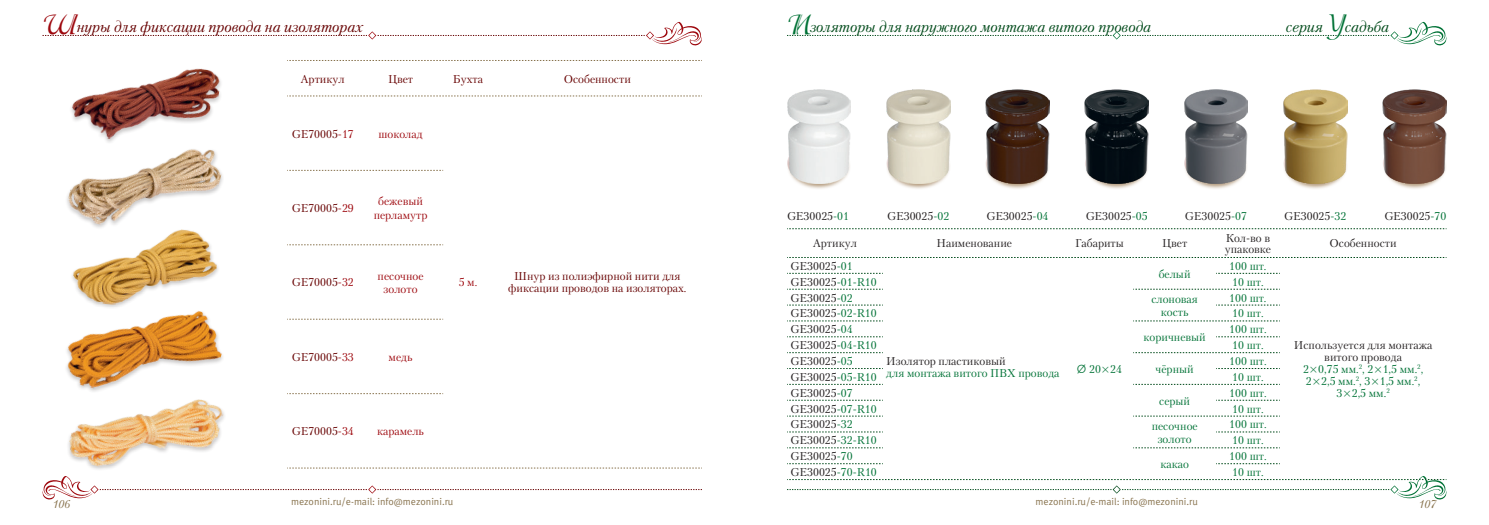
<style>
.page{position:relative;width:1489px;height:525px;background:#fff}
.page>*{position:absolute;margin:0;border:0;box-sizing:border-box;transform-origin:0 0}
.t1{font:italic 15px "Petersburg C";color:#004a1a}
.t2{font:italic 15px "Petersburg C";color:#600}
.t3{font:11.25px/11.9px "Petersburg C";color:#231f20}
.t4{font:11.25px/11.9px "Petersburg C";color:#007236;text-align:center}
.t5{font:11.25px/11.9px "Petersburg C";color:#600;text-align:center}
.t6{font:11.25px/13.5px "Petersburg C";color:#9d070d;text-align:center}
.t7{font:italic 11.25px "Petersburg C";color:#89744f}
.t8{font:10px "Meta Normal Cyr LF";color:#89744f}
.s1{font-family:"PG Isadora Cyr Pro";font-style:normal;font-size:31.25px;color:#9d070d}
.s2{color:#9d070d}
.s3{font-family:"PG Isadora Cyr Pro";font-style:normal;font-size:31.25px;color:#007236}
.s4{color:#007236}
.s5{color:#231f20}
.s6{font-family:"Avant Garde IT Cby BT"}
</style>
<div class="page">
<svg style="left:787px;top:22px;width:659px;height:24px"></svg>
<svg style="left:43px;top:22px;width:659px;height:24px"></svg>
<svg style="left:42px;top:476px;width:660px;height:24px"></svg>
<svg style="left:287px;top:60px;width:415px;height:1px"></svg>
<svg style="left:287px;top:96px;width:415px;height:1px"></svg>
<svg style="left:287px;top:170px;width:156px;height:1px"></svg>
<svg style="left:287px;top:244px;width:156px;height:1px"></svg>
<svg style="left:287px;top:319px;width:156px;height:1px"></svg>
<svg style="left:287px;top:393px;width:156px;height:1px"></svg>
<svg style="left:287px;top:467px;width:415px;height:1px"></svg>
<img style="left:67px;top:149px;width:156px;height:76px">
<img style="left:67px;top:311px;width:156px;height:81px">
<img style="left:72px;top:226px;width:146px;height:81px">
<div style="left:66px;top:398px;width:160px;height:73px;background:#231f20;opacity:.25"></div>
<div style="left:69px;top:67px;width:154px;height:77px;background:#231f20;opacity:.25"></div>
<svg style="left:799px;top:183px;width:40px;height:6px"></svg>
<img style="left:787px;top:90px;width:63px;height:93px">
<svg style="left:898px;top:183px;width:41px;height:6px"></svg>
<img style="left:886px;top:90px;width:64px;height:93px">
<svg style="left:997px;top:183px;width:41px;height:6px"></svg>
<img style="left:985px;top:90px;width:64px;height:93px">
<svg style="left:1097px;top:183px;width:40px;height:6px"></svg>
<img style="left:1084px;top:90px;width:64px;height:93px">
<svg style="left:1196px;top:183px;width:40px;height:6px"></svg>
<img style="left:1184px;top:90px;width:63px;height:93px">
<svg style="left:1295px;top:143px;width:52px;height:46px"></svg>
<img style="left:1283px;top:90px;width:63px;height:93px">
<svg style="left:1395px;top:183px;width:40px;height:6px"></svg>
<img style="left:1382px;top:90px;width:64px;height:93px">
<svg style="left:787px;top:228px;width:659px;height:1px"></svg>
<svg style="left:787px;top:257px;width:659px;height:1px"></svg>
<svg style="left:787px;top:273px;width:96px;height:1px"></svg>
<svg style="left:787px;top:289px;width:96px;height:1px"></svg>
<svg style="left:787px;top:305px;width:96px;height:1px"></svg>
<svg style="left:787px;top:320px;width:96px;height:1px"></svg>
<svg style="left:787px;top:336px;width:96px;height:1px"></svg>
<svg style="left:787px;top:352px;width:96px;height:1px"></svg>
<svg style="left:787px;top:368px;width:96px;height:1px"></svg>
<svg style="left:787px;top:384px;width:96px;height:1px"></svg>
<svg style="left:787px;top:400px;width:96px;height:1px"></svg>
<svg style="left:787px;top:415px;width:96px;height:1px"></svg>
<svg style="left:787px;top:431px;width:96px;height:1px"></svg>
<svg style="left:787px;top:447px;width:96px;height:1px"></svg>
<svg style="left:787px;top:463px;width:96px;height:1px"></svg>
<svg style="left:1216px;top:273px;width:62px;height:1px"></svg>
<svg style="left:1133px;top:289px;width:145px;height:1px"></svg>
<svg style="left:1216px;top:305px;width:62px;height:1px"></svg>
<svg style="left:1133px;top:320px;width:145px;height:1px"></svg>
<svg style="left:1216px;top:336px;width:62px;height:1px"></svg>
<svg style="left:1133px;top:352px;width:145px;height:1px"></svg>
<svg style="left:1216px;top:368px;width:62px;height:1px"></svg>
<svg style="left:1133px;top:384px;width:145px;height:1px"></svg>
<svg style="left:1216px;top:400px;width:62px;height:1px"></svg>
<svg style="left:1133px;top:415px;width:145px;height:1px"></svg>
<svg style="left:1216px;top:431px;width:62px;height:1px"></svg>
<svg style="left:1133px;top:447px;width:145px;height:1px"></svg>
<svg style="left:1216px;top:463px;width:62px;height:1px"></svg>
<svg style="left:787px;top:476px;width:659px;height:24px"></svg>
<h1 class="t2" style="left:43px;top:18px;width:322px"><span class="s1">Ш</span>нуры для фиксации провода на изоляторах</h1>
<p class="t5" style="left:300px;top:73px;width:46px">Артикул</p>
<p class="t5" style="left:388px;top:73px;width:27px">Цвет</p>
<p class="t5" style="left:453px;top:73px;width:32px">Бухта</p>
<p class="t5" style="left:564px;top:73px;width:69px">Особенности</p>
<p class="t5" style="left:292px;top:127px;width:64px">GE70005<span class="s2">-17</span></p>
<p class="t6" style="left:378px;top:127px;width:46px">шоколад</p>
<p class="t5" style="left:292px;top:202px;width:64px">GE70005<span class="s2">-29</span></p>
<p class="t6" style="left:373px;top:194px;width:55px">бежевый перламутр</p>
<p class="t5" style="left:292px;top:276px;width:64px">GE70005<span class="s2">-32</span></p>
<p class="t6" style="left:377px;top:269px;width:47px">песочное золото</p>
<p class="t5" style="left:292px;top:350px;width:64px">GE70005<span class="s2">-33</span></p>
<p class="t6" style="left:388px;top:350px;width:25px">медь</p>
<p class="t5" style="left:292px;top:425px;width:64px">GE70005<span class="s2">-34</span></p>
<p class="t6" style="left:377px;top:424px;width:48px">карамель</p>
<p class="t6" style="left:458px;top:275px;width:20px">5 м.</p>
<p class="t5" style="left:508px;top:270px;width:180px">Шнур из полиэфирной нити для фиксации проводов на изоляторах.</p>
<h1 class="t1" style="left:787px;top:18px;width:366px"><span class="s3">И</span>золяторы для наружного монтажа витого провода</h1>
<h1 class="t1" style="left:1285px;top:18px;width:105px">серия <span class="s3">У</span>садьба</h1>
<p class="t3" style="left:787px;top:210px;width:64px">GE30025<span class="s4">-01</span></p>
<p class="t3" style="left:887px;top:210px;width:64px">GE30025<span class="s4">-02</span></p>
<p class="t3" style="left:986px;top:210px;width:64px">GE30025<span class="s4">-04</span></p>
<p class="t3" style="left:1085px;top:210px;width:64px">GE30025<span class="s4">-05</span></p>
<p class="t3" style="left:1184px;top:210px;width:64px">GE30025<span class="s4">-07</span></p>
<p class="t3" style="left:1284px;top:210px;width:64px">GE30025<span class="s4">-32</span></p>
<p class="t3" style="left:1384px;top:210px;width:64px">GE30025<span class="s4">-70</span></p>
<p class="t3" style="left:812px;top:237px;width:46px">Артикул</p>
<p class="t3" style="left:936px;top:237px;width:77px">Наименование</p>
<p class="t3" style="left:1075px;top:237px;width:50px">Габариты</p>
<p class="t3" style="left:1161px;top:237px;width:27px">Цвет</p>
<p class="t3" style="left:1224px;top:231px;width:48px">Кол-во в упаковке</p>
<p class="t3" style="left:1329px;top:237px;width:69px">Особенности</p>
<p class="t3" style="left:790px;top:259px;width:64px">GE30025<span class="s4">-01</span></p>
<p class="t4" style="left:1229px;top:260px;width:39px">100 шт.</p>
<p class="t4" style="left:1158px;top:267px;width:33px">белый</p>
<p class="t3" style="left:790px;top:275px;width:88px">GE30025<span class="s4">-01-R10</span></p>
<p class="t4" style="left:1232px;top:275px;width:33px">10 шт.</p>
<p class="t3" style="left:790px;top:291px;width:64px">GE30025<span class="s4">-02</span></p>
<p class="t4" style="left:1151px;top:292px;width:48px;line-height:13.5px">слоновая кость</p>
<p class="t4" style="left:1229px;top:291px;width:39px">100 шт.</p>
<p class="t3" style="left:790px;top:307px;width:88px">GE30025<span class="s4">-02-R10</span></p>
<p class="t4" style="left:1232px;top:307px;width:33px">10 шт.</p>
<p class="t3" style="left:790px;top:323px;width:64px">GE30025<span class="s4">-04</span></p>
<p class="t4" style="left:1143px;top:331px;width:64px">коричневый</p>
<p class="t4" style="left:1229px;top:323px;width:39px">100 шт.</p>
<p class="t3" style="left:790px;top:339px;width:88px">GE30025<span class="s4">-04-R10</span></p>
<p class="t4" style="left:1232px;top:339px;width:33px">10 шт.</p>
<p class="t3" style="left:790px;top:355px;width:64px">GE30025<span class="s4">-05</span></p>
<p class="t4" style="left:1155px;top:362px;width:40px">чёрный</p>
<p class="t4" style="left:1293px;top:339px;width:140px"><span class="s5">Используется для монтажа витого провода<br></span>2<span class="s6">×</span>0,75 мм.<sup>2</sup>, 2<span class="s6">×</span>1,5 мм.<sup>2</sup>,<br>2<span class="s6">×</span>2,5 мм.<sup>2</sup>, 3<span class="s6">×</span>1,5 мм.<sup>2</sup>,<br>3<span class="s6">×</span>2,5 мм.<sup>2</sup></p>
<p class="t4" style="left:1229px;top:355px;width:39px">100 шт.</p>
<p class="t3" style="left:886px;top:355px;width:121px">Изолятор пластиковый</p>
<p class="t4" style="left:886px;top:367px;width:175px">для монтажа витого ПВХ провода</p>
<p class="t4" style="left:1076px;top:362px;width:47px"><span class="s6">Ø</span> 20<span class="s6">×</span>24</p>
<p class="t3" style="left:790px;top:370px;width:88px">GE30025<span class="s4">-05-R10</span></p>
<p class="t4" style="left:1232px;top:370px;width:33px">10 шт.</p>
<p class="t3" style="left:790px;top:386px;width:64px">GE30025<span class="s4">-07</span></p>
<p class="t4" style="left:1159px;top:394px;width:32px">серый</p>
<p class="t4" style="left:1229px;top:386px;width:39px">100 шт.</p>
<p class="t3" style="left:790px;top:402px;width:88px">GE30025<span class="s4">-07-R10</span></p>
<p class="t4" style="left:1232px;top:402px;width:33px">10 шт.</p>
<p class="t3" style="left:790px;top:418px;width:64px">GE30025<span class="s4">-32</span></p>
<p class="t4" style="left:1151px;top:418px;width:47px;line-height:13.5px">песочное золото</p>
<p class="t4" style="left:1229px;top:418px;width:39px">100 шт.</p>
<p class="t3" style="left:790px;top:434px;width:88px">GE30025<span class="s4">-32-R10</span></p>
<p class="t4" style="left:1232px;top:434px;width:33px">10 шт.</p>
<p class="t3" style="left:790px;top:450px;width:64px">GE30025<span class="s4">-70</span></p>
<p class="t4" style="left:1160px;top:458px;width:30px">какао</p>
<p class="t4" style="left:1229px;top:450px;width:39px">100 шт.</p>
<p class="t3" style="left:790px;top:465px;width:88px">GE30025<span class="s4">-70-R10</span></p>
<p class="t4" style="left:1232px;top:465px;width:33px">10 шт.</p>
<p class="t7" style="left:53px;top:497px;width:19px">106</p>
<p class="t8" style="left:291px;top:496px;width:164px">mezonini.ru/e-mail: info@mezonini.ru</p>
<p class="t8" style="left:1035px;top:496px;width:164px">mezonini.ru/e-mail: info@mezonini.ru</p>
<p class="t7" style="left:1418px;top:497px;width:19px">107</p>
</div>
